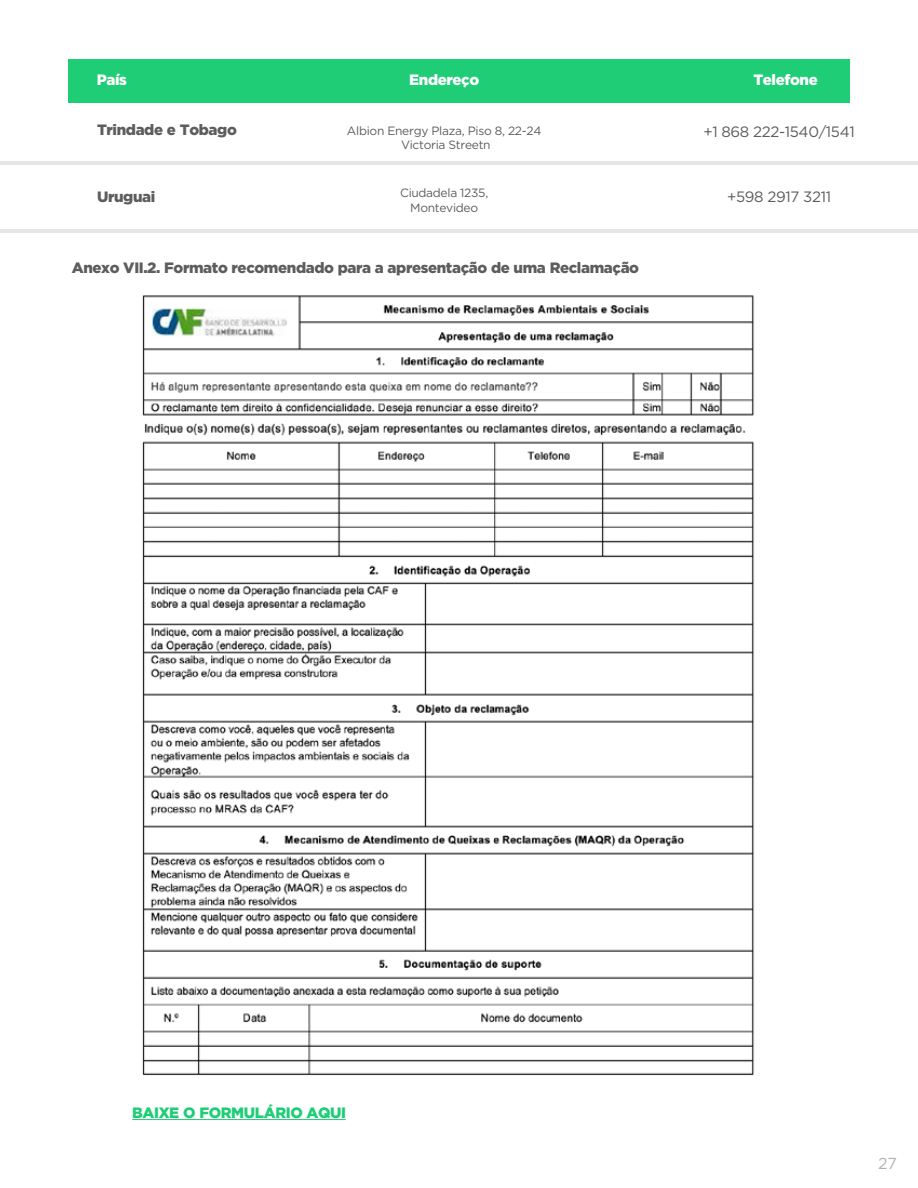
<style>
.page{position:relative;width:918px;height:1188px;background:#fff}
.page>*{position:absolute;margin:0;border:0;box-sizing:border-box;transform-origin:0 0}
.t1{font:15.9px "Gotham";color:#b2b2b2}
.t2{font:900 15px "Gotham";letter-spacing:-.025em;color:#5f5c5d}
.t3{font:15px "Gotham";letter-spacing:-.025em;color:#5f5c5d}
.t4{font:900 15px "Gotham";letter-spacing:-.025em;color:#1ecd76}
.t5{font:900 15px "Gotham";letter-spacing:-.025em;color:#fff}
.t6{font:12px/14.4px "Gotham";letter-spacing:-.025em;color:#5f5c5d;text-align:center}
</style>
<div class="page">
<hr style="left:0;top:161px;width:918px;height:3px;background:#e4e5e4">
<hr style="left:0;top:229px;width:918px;height:3px;background:#e4e5e4">
<hr style="left:132px;top:1119px;width:214px;height:1px;background:#1ecd76">
<div style="left:68px;top:59px;width:782px;height:44px;background:#1ecd76"></div>
<img style="left:142px;top:295px;width:612px;height:781px">
<p class="t5" style="left:97px;top:70px;width:32px">País</p>
<p class="t5" style="left:409px;top:70px;width:72px">Endereço</p>
<p class="t5" style="left:753px;top:70px;width:66px">Telefone</p>
<p class="t6" style="left:347px;top:123px;width:196px">Albion Energy Plaza, Piso 8, 22-24<br>Victoria Streetn</p>
<p class="t6" style="left:400px;top:186px;width:90px">Ciudadela 1235,<br>Montevideo</p>
<p class="t2" style="left:97px;top:119px;width:141px">Trindade e Tobago</p>
<p class="t3" style="left:703px;top:122px;width:153px">+1 868 222-1540/1541</p>
<p class="t3" style="left:727px;top:187px;width:105px">+598 2917 3211</p>
<p class="t2" style="left:97px;top:187px;width:60px">Uruguai</p>
<p class="t2" style="left:72px;top:258px;width:569px">Anexo VII.2. Formato recomendado para a apresentação de uma Reclamação</p>
<p class="t4" style="left:132px;top:1102px;width:215px">BAIXE O FORMULÁRIO AQUI</p>
<p class="t1" style="left:878px;top:1153px;width:20px">27</p>
</div>
